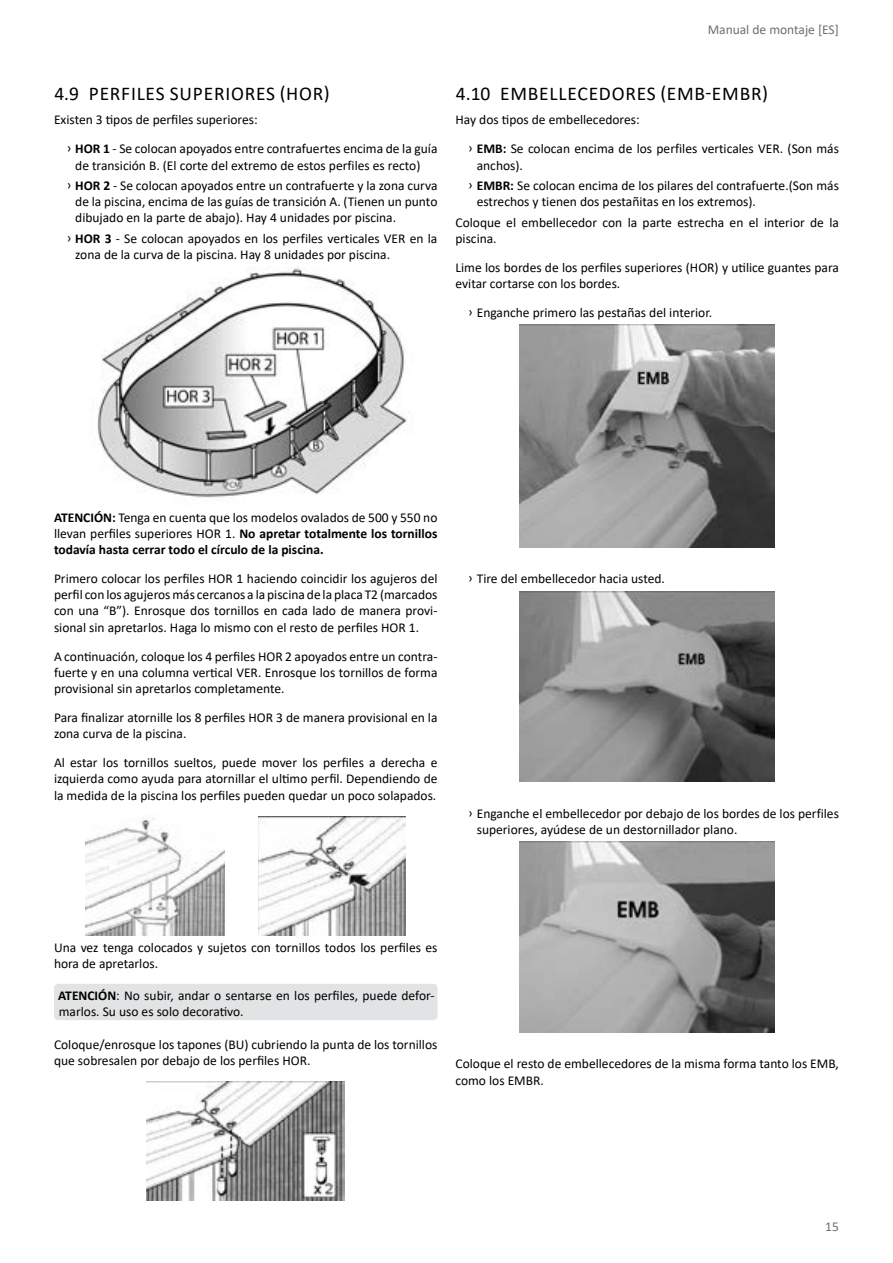
<style>
.page{position:relative;width:893px;height:1263px;background:#fff}
.page>*{position:absolute;margin:0;border:0;box-sizing:border-box;transform-origin:0 0}
.t1{font:19.5px "Calibri";letter-spacing:.04em;color:#000}
.t2{font:13.5px/16.2px "Calibri";color:#000}
.t3{font:700 13.5px/16.2px "Calibri";color:#000;text-align:justify}
.t4{font:13.5px "Calibri";color:#6d6e71}
.s1{font-weight:700}
.s2{font-weight:400}
</style>
<div class="page">
<img style="left:97px;top:267px;width:317px;height:231px">
<img style="left:86px;top:815px;width:139px;height:121px">
<img style="left:259px;top:817px;width:147px;height:119px">
<div style="left:54px;top:984px;width:383px;height:36px;background:#e2e3e4;border-radius:4px"></div>
<img style="left:147px;top:1081px;width:198px;height:119px">
<img style="left:520px;top:324px;width:255px;height:223px">
<img style="left:520px;top:591px;width:255px;height:191px">
<img style="left:520px;top:841px;width:255px;height:191px">
<p class="t4" style="left:708px;top:21px;width:133px">Manual de montaje [ES]</p>
<h1 class="t1" style="left:54px;top:80px;width:56px">4.9 Perfiles</h1>
<h1 class="t1" style="left:170px;top:80px;width:12px">superiores</h1>
<h1 class="t1" style="left:280px;top:80px;width:19px">(hor</h1>
<h1 class="t1" style="left:324px;top:80px;width:7px">)</h1>
<p class="t2" style="left:67px;top:105px;width:372px;line-height:29px;text-indent:-13px">Existen 3 tipos de perfiles superiores:<br>ͧ <span class="s1">HOR 1</span> - Se colocan apoyados entre contrafuertes encima de la guía</p>
<p class="t2" style="left:67px;top:155px;width:372px;line-height:20.4px;text-indent:9px">de transición B. (El corte del extremo de estos perfiles es recto)<br>ͧ <span class="s1">HOR 2</span> - Se colocan apoyados entre un contrafuerte y la zona curva</p>
<p class="t2" style="left:75px;top:193px;width:364px">de la piscina, encima de las guías de transición A. (Tienen un punto dibujado en la parte de abajo). Hay 4 unidades por piscina.</p>
<p class="t2" style="left:75px;top:230px;width:364px;text-indent:-9px">ͧ <span class="s1">HOR 3</span> - Se colocan apoyados en los perfiles verticales VER en la zona de la curva de la piscina. Hay 8 unidades por piscina.</p>
<h1 class="t1" style="left:456px;top:80px;width:67px">4.10 Embellece</h1>
<h1 class="t1" style="left:599px;top:80px;width:25px">dores</h1>
<h1 class="t1" style="left:661px;top:80px;width:20px">(emb</h1>
<h1 class="t1" style="left:706px;top:80px;width:64px">-EMBR)</h1>
<p class="t2" style="left:468px;top:105px;width:372px;line-height:29px;text-indent:-13px">Hay dos tipos de embellecedores:<br>ͧ <span class="s1">EMB:</span> Se colocan encima de los perfiles verticales VER. (Son más</p>
<p class="t2" style="left:468px;top:155px;width:372px;line-height:20.4px;text-indent:9px">anchos).<br>ͧ <span class="s1">EMBR:</span> Se colocan encima de los pilares del contrafuerte.(Son más</p>
<p class="t2" style="left:455px;top:191px;width:385px;line-height:20.4px;text-indent:21px">estrechos y tienen dos pestañitas en los extremos).<br>Coloque el embellecedor con la parte estrecha en el interior de la</p>
<p class="t2" style="left:455px;top:224px;width:385px;line-height:29px">piscina.<br>Lime los bordes de los perfiles superiores (HOR) y utilice guantes para</p>
<p class="t2" style="left:468px;top:269px;width:245px;line-height:29px;text-indent:-13px">evitar cortarse con los bordes.<br>ͧ Enganche primero las pestañas del interior.</p>
<p class="t3" style="left:54px;top:509px;width:385px;text-indent:40px">ÓN: <span class="s2">Tenga en cuenta que los modelos ovalados de 500 y 550 no llevan perfiles superiores HOR 1.</span> No apretar totalmente los tornillos todavía hasta cerrar todo el círculo de la piscina.</p>
<p class="t2" style="left:54px;top:570px;width:385px;text-align:justify">Primero colocar los perfiles HOR 1 haciendo coincidir los agujeros del perfil con los agujeros más cercanos a la piscina de la placa T2 (marcados con una “B”). Enrosque dos tornillos en cada lado de manera provi&shy;sional sin apretarlos. Haga lo mismo con el resto de perfiles HOR 1.</p>
<p class="t2" style="left:54px;top:648px;width:385px;text-align:justify">A continuación, coloque los 4 perfiles HOR 2 apoyados entre un contra&shy;fuerte y en una columna vertical VER. Enrosque los tornillos de forma provisional sin apretarlos completamente.</p>
<p class="t2" style="left:54px;top:709px;width:385px">Para finalizar atornille los 8 perfiles HOR 3 de manera provisional en la zona curva de la piscina.</p>
<p class="t2" style="left:54px;top:754px;width:385px;text-align:justify">Al estar los tornillos sueltos, puede mover los perfiles a derecha e izquierda como ayuda para atornillar el ultimo perfil. Dependiendo de la medida de la piscina los perfiles pueden quedar un poco solapados.</p>
<p class="t3" style="left:54px;top:509px;width:8px">ATENCI</p>
<p class="t2" style="left:468px;top:570px;width:198px">ͧ Tire del embellecedor hacia usted.</p>
<p class="t2" style="left:477px;top:805px;width:364px;text-indent:-9px">ͧ Enganche el embellecedor por debajo de los bordes de los perfiles superiores, ayúdese de un destornillador plano.</p>
<p class="t2" style="left:54px;top:939px;width:385px">Una vez tenga colocados y sujetos con tornillos todos los perfiles es hora de apretarlos.</p>
<p class="t3" style="left:58px;top:987px;width:8px">ATENCI</p>
<p class="t2" style="left:59px;top:987px;width:377px;text-indent:39px"><span class="s1">ÓN</span>: No subir, andar o sentarse en los perfiles, puede defor&shy;marlos. Su uso es solo decorativo.</p>
<p class="t2" style="left:54px;top:1036px;width:385px">Coloque/enrosque los tapones (BU) cubriendo la punta de los tornillos que sobresalen por debajo de los perfiles HOR.</p>
<p class="t2" style="left:455px;top:1055px;width:385px">Coloque el resto de embellecedores de la misma forma tanto los EMB, como los EMBR.</p>
<p class="t4" style="left:825px;top:1217px;width:15px">15</p>
</div>
